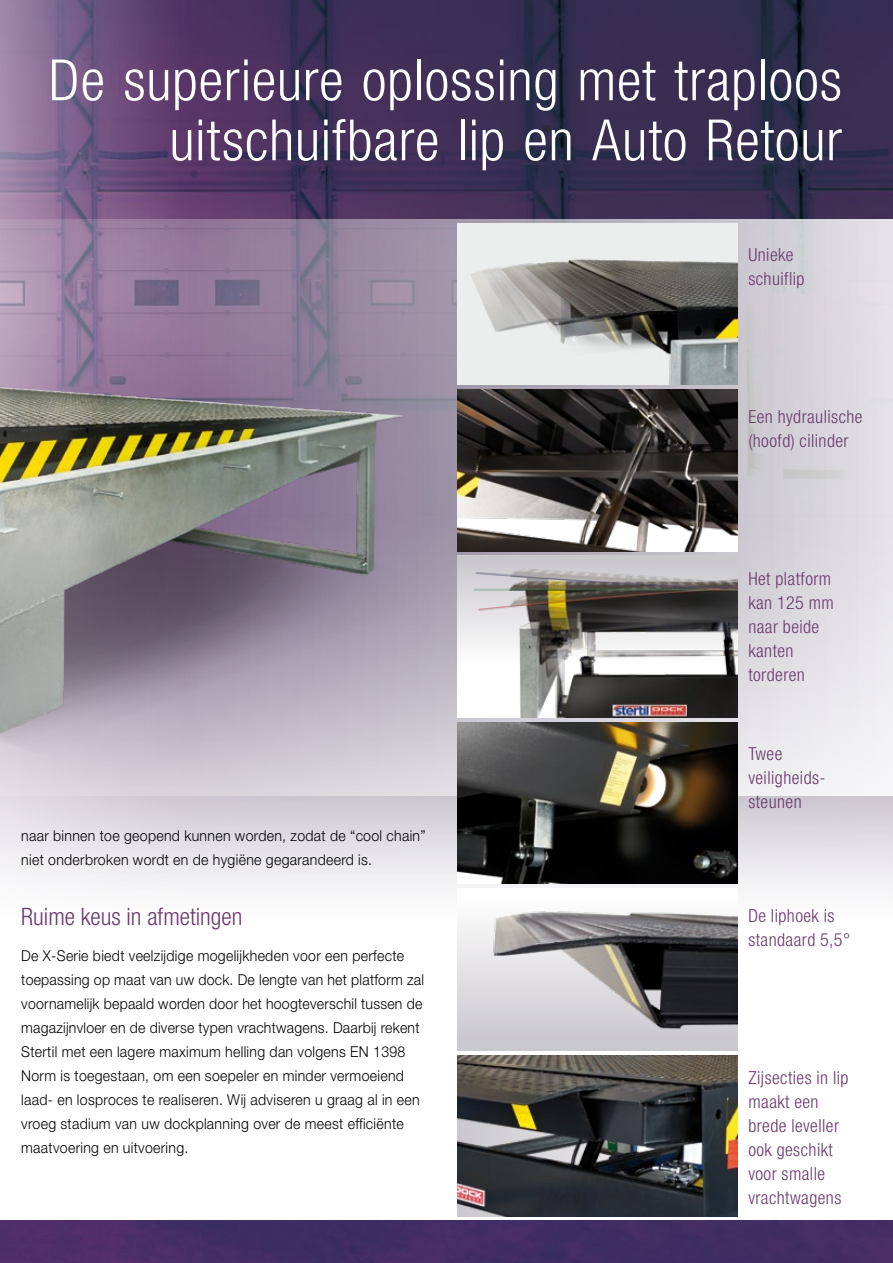
<style>
.page{position:relative;width:893px;height:1263px;background:#fff}
.page>*{position:absolute;margin:0;border:0;box-sizing:border-box;transform-origin:0 0}
.t1{font:300 condensed 57px/60px "Helvetica Neue LT Std";letter-spacing:.015em;color:#fff;text-align:right}
.t2{font:300 condensed 24px "Helvetica Neue LT Std";color:#6b386e}
.t3{font:300 condensed 18px/24px "Helvetica Neue LT Std";letter-spacing:.025em;color:#6b386e}
.t4{font:300 15px/24px "Helvetica Neue LT Std";letter-spacing:.02em;color:#000;scale:.94 1}
</style>
<div class="page">
<img style="left:508px;top:0;width:385px;height:219px">
<img style="left:0;top:0;width:508px;height:1051px">
<img style="left:0;top:1220px;width:893px;height:43px">
<img style="left:0;top:219px;width:893px;height:716px">
<img style="left:457px;top:223px;width:281px;height:162px">
<img style="left:457px;top:722px;width:281px;height:162px">
<img style="left:457px;top:390px;width:281px;height:161px">
<img style="left:457px;top:556px;width:281px;height:161px">
<img style="left:457px;top:1055px;width:281px;height:161px">
<img style="left:457px;top:889px;width:281px;height:161px">
<img style="left:0;top:219px;width:457px;height:577px">
<h1 class="t1" style="left:49px;top:50px;width:795px">De superieure oplossing met traploos uitschuifbare lip en Auto Retour</h1>
<p class="t3" style="left:748px;top:243px;width:58px">Unieke schuiflip</p>
<p class="t3" style="left:748px;top:405px;width:116px">Een hydraulische (hoofd) cilinder</p>
<p class="t3" style="left:748px;top:567px;width:87px">Het platform kan 125 mm naar beide kanten torderen</p>
<p class="t4" style="left:21px;top:823px;width:432px">naar binnen toe geopend kunnen worden, zodat de “cool chain” niet onderbroken wordt en de hygiëne gegarandeerd is.</p>
<h2 class="t2" style="left:21px;top:903px;width:223px">Ruime keus in afmetingen</h2>
<p class="t4" style="left:21px;top:943px;width:430px">De X-Serie biedt veelzijdige mogelijkheden voor een perfecte toepassing op maat van uw dock. De lengte van het platform zal voornamelijk bepaald worden door het hoogteverschil tussen de magazijnvloer en de diverse typen vrachtwagens. Daarbij rekent Stertil met een lagere maximum helling dan volgens EN 1398<br>Norm is toegestaan, om een soepeler en minder vermoeiend laad- en losproces te realiseren. Wij adviseren u graag al in een vroeg stadium van uw dockplanning over de meest efficiënte maatvoering en uitvoering.</p>
<p class="t3" style="left:748px;top:742px;width:77px">Twee veiligheids&shy;steunen</p>
<p class="t3" style="left:748px;top:904px;width:103px">De liphoek is standaard 5,5°</p>
<p class="t3" style="left:748px;top:1066px;width:102px">Zijsecties in lip maakt een brede leveller ook geschikt voor smalle vrachtwagens</p>
</div>
